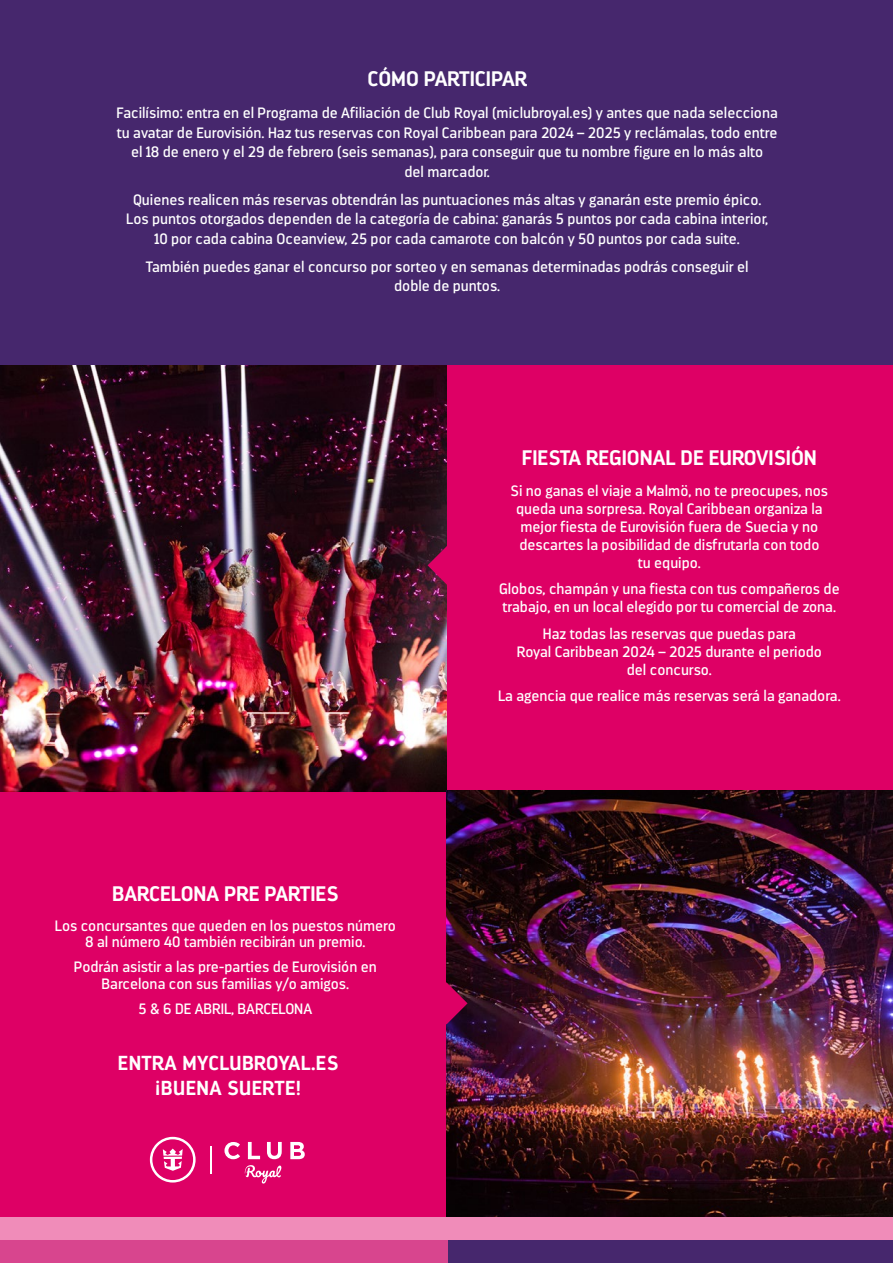
<style>
.page{position:relative;width:893px;height:1263px;background:#fff}
.page>*{position:absolute;margin:0;border:0;box-sizing:border-box;transform-origin:0 0}
.t1{font:700 21px "Darwin";color:#fff}
.t2{font:700 20.25px/25px "Darwin";letter-spacing:.02em;color:#fff;text-align:center}
.t3{font:15px/18px "Darwin";color:#fff;text-align:center}
</style>
<div class="page">
<div style="left:0;top:0;width:893px;height:459px;background:#46276d"></div>
<div style="left:0;top:791px;width:893px;height:426px;background:#de0065"></div>
<div style="left:0;top:366px;width:893px;height:462px;background:#de0065"></div>
<img style="left:0;top:366px;width:446px;height:425px">
<img style="left:446px;top:791px;width:447px;height:425px">
<svg style="left:428px;top:544px;width:19px;height:42px"></svg>
<svg style="left:446px;top:982px;width:22px;height:42px"></svg>
<svg style="left:150px;top:1137px;width:46px;height:45px"></svg>
<svg style="left:224px;top:1142px;width:16px;height:17px"></svg>
<svg style="left:248px;top:1142px;width:12px;height:17px"></svg>
<svg style="left:267px;top:1142px;width:15px;height:17px"></svg>
<svg style="left:290px;top:1142px;width:15px;height:17px"></svg>
<svg style="left:210px;top:1146px;width:1px;height:28px"></svg>
<svg style="left:245px;top:1165px;width:36px;height:18px"></svg>
<div style="left:0;top:1240px;width:458px;height:23px;background:#d8458e"></div>
<div style="left:448px;top:1240px;width:445px;height:23px;background:#46276d"></div>
<div style="left:0;top:1217px;width:893px;height:23px;background:#f08cb9"></div>
<h1 class="t1" style="left:367px;top:66px;width:161px">CÓMO PARTICIPAR</h1>
<p class="t3" style="left:116px;top:103px;width:663px;line-height:19.5px">Facilísimo: entra en el Programa de Afiliación de Club Royal (miclubroyal.es) y antes que nada selecciona tu avatar de Eurovisión. Haz tus reservas con Royal Caribbean para 2024 – 2025 y reclámalas, todo entre el 18 de enero y el 29 de febrero (seis semanas), para conseguir que tu nombre figure en lo más alto<br>del marcador.</p>
<p class="t3" style="left:126px;top:190px;width:643px;line-height:19.5px">Quienes realicen más reservas obtendrán las puntuaciones más altas y ganarán este premio épico.<br>Los puntos otorgados dependen de la categoría de cabina: ganarás 5 puntos por cada cabina interior,<br>10 por cada cabina Oceanview, 25 por cada camarote con balcón y 50 puntos por cada suite.</p>
<p class="t3" style="left:146px;top:257px;width:604px;line-height:19.5px">También puedes ganar el concurso por sorteo y en semanas determinadas podrás conseguir el doble de puntos.</p>
<h1 class="t1" style="left:112px;top:881px;width:228px">BARCELONA PRE PARTIES</h1>
<p class="t3" style="left:55px;top:917px;width:342px;line-height:16.5px">Los concursantes que queden en los puestos número<br>8 al número 40 también recibirán un premio.</p>
<p class="t3" style="left:74px;top:959px;width:305px;line-height:16.5px">Podrán asistir a las pre-parties de Eurovisión en<br>Barcelona con sus familias y/o amigos.</p>
<p class="t3" style="left:139px;top:999px;width:175px">5 &amp; 6 DE ABRIL, BARCELONA</p>
<h2 class="t2" style="left:118px;top:1050px;width:222px">ENTRA MYCLUBROYAL.ES ¡BUENA SUERTE!</h2>
<h1 class="t1" style="left:522px;top:445px;width:296px">FIESTA REGIONAL DE EUROVISIÓN</h1>
<p class="t3" style="left:511px;top:482px;width:319px">Si no ganas el viaje a Malmö, no te preocupes, nos queda una sorpresa. Royal Caribbean organiza la mejor fiesta de Eurovisión fuera de Suecia y no descartes la posibilidad de disfrutarla con todo<br>tu equipo.</p>
<p class="t3" style="left:499px;top:580px;width:342px;text-align:left">Globos, champán y una fiesta con tus compañeros de trabajo, en un local elegido por tu comercial de zona.</p>
<p class="t3" style="left:517px;top:625px;width:307px">Haz todas las reservas que puedas para<br>Royal Caribbean 2024 – 2025 durante el periodo del concurso.</p>
<p class="t3" style="left:498px;top:687px;width:344px">La agencia que realice más reservas será la ganadora.</p>
</div>
